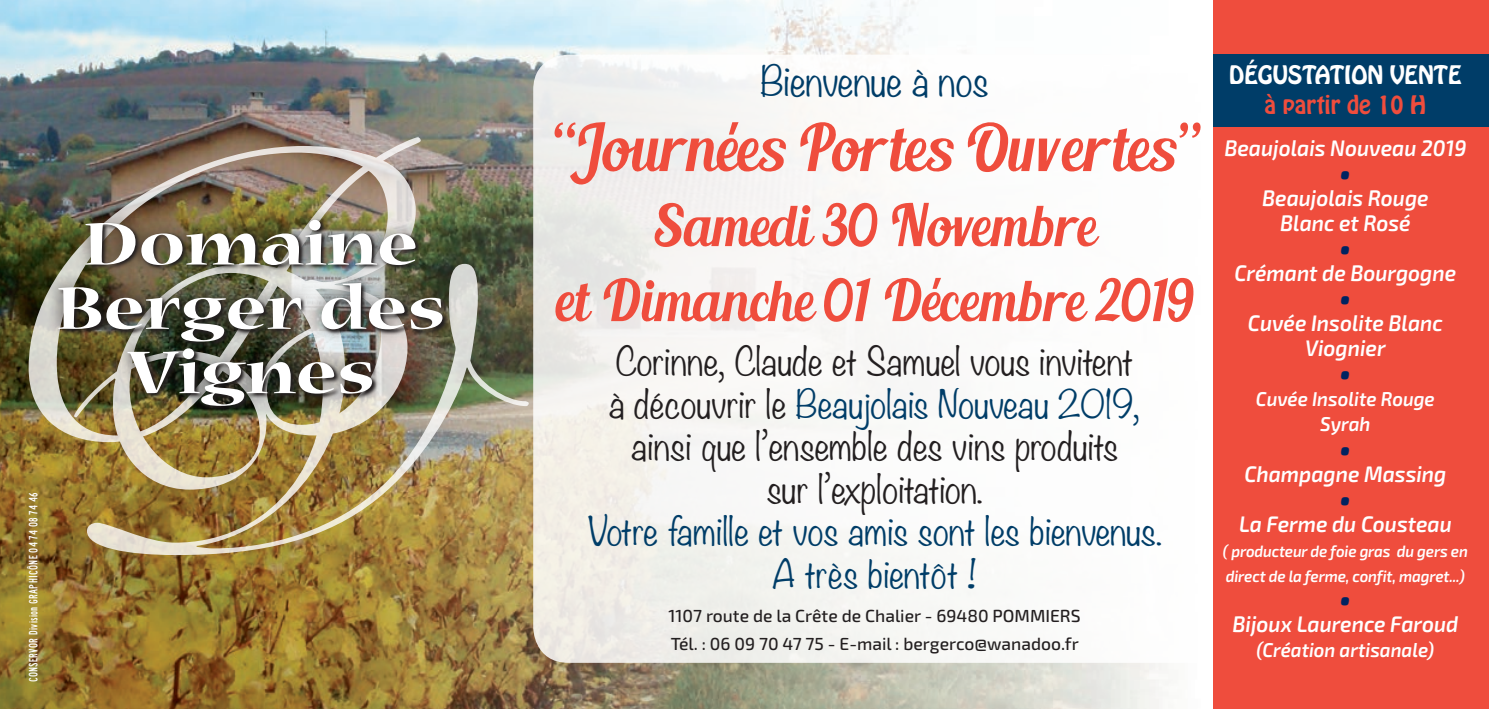
<style>
.page{position:relative;width:1489px;height:709px;background:#fff}
.page>*{position:absolute;margin:0;border:0;box-sizing:border-box;transform-origin:0 0}
.t1{font:413.5px "Shelley Volante Script";color:#fff}
.t2{font:700 expanded 67px/64.2px "Nueva";color:#fff;text-align:center}
.t3{font:65px "Blenda Script";color:#ef4d3d;scale:.9 1}
.t4{font:57.5px/75px "Blenda Script";color:#ef4d3d;text-align:center;scale:.9 1}
.t5{font:italic 600 40px "Exo 2";color:#002361;scale:.93 1}
.t6{font:300 37.5px "Noteworthy";color:#003d68}
.t7{font:300 35px/42.5px "Noteworthy";color:#231f20;text-align:center}
.t8{font:300 35px/42.5px "Noteworthy";color:#003d68;text-align:center}
.t9{font:italic 600 22.5px/25px "Exo 2";color:#fff;text-align:center;scale:.93 1}
.t10{font:22.5px "Hobo";color:#fff}
.t11{font:22.5px "Hobo";color:#ef4d3d}
.t12{font:italic 600 20px/25px "Exo 2";color:#fff;text-align:center;scale:.93 1}
.t13{font:500 17.5px/27.5px "Exo 2";color:#231f20}
.t14{font:italic 600 16.25px/25px "Exo 2";letter-spacing:-.01em;color:#fff;scale:.93 1}
.t15{font:12.5px "Highway Gothic Condensed";letter-spacing:.02em;color:#fff}
.s1{color:#003d68}
</style>
<div class="page">
<img style="left:0;top:0;width:1169px;height:709px">
<div style="left:533px;top:55px;width:723px;height:608px;background:linear-gradient(to right,#efeeea,#fff);border-radius:35px"></div>
<div style="left:1213px;top:0;width:275px;height:709px;background:#ef4d3d"></div>
<div style="left:1213px;top:55px;width:275px;height:72px;background:#003d68"></div>
<div style="left:45px;top:204px;width:413px;height:218px;background:#231f20;opacity:.75"></div>
<h1 class="t1" style="left:14px;top:119px;width:431px">BV</h1>
<h2 class="t2" style="left:57px;top:214px;width:390px">Domaine<br>Berger des<br>Vignes</h2>
<p class="t15" style="left:27px;top:682px;width:191px;rotate:-90deg">CONSERVOR Division GRAPHICÔNE 04 74 08 74 46</p>
<h3 class="t6" style="left:760px;top:48px;width:230px">Bienvenue à nos</h3>
<h3 class="t3" style="left:550px;top:106px;width:722px">“Journées Portes Ouvertes”</h3>
<h3 class="t4" style="left:555px;top:192px;width:712px">Samedi 30 Novembre<br>et Dimanche 01 Décembre 2019</h3>
<h3 class="t7" style="left:608px;top:339px;width:533px">Corinne, Claude et Samuel vous invitent à découvrir le <span class="s1">Beaujolais Nouveau 2019, </span>ainsi que l’ensemble des vins produits sur l’exploitation.</h3>
<h3 class="t8" style="left:587px;top:509px;width:576px">Votre famille et vos amis sont les bienvenus.<br>A très bientôt !</h3>
<p class="t13" style="left:668px;top:602px;width:413px">1107 route de la Crête de Chalier - 69480 POMMIERS<br>Tél. : 06 09 70 47 75 - E-mail : bergerco@wanadoo.fr</p>
<p class="t10" style="left:1229px;top:59px;width:234px">DÉGUSTATION VENTE</p>
<p class="t11" style="left:1264px;top:89px;width:163px">à partir de 10 H</p>
<p class="t9" style="left:1224px;top:136px;width:262px">Beaujolais Nouveau 2019</p>
<h3 class="t5" style="left:1338px;top:148px;width:16px">•</h3>
<p class="t9" style="left:1261px;top:186px;width:181px">Beaujolais Rouge<br>Blanc et Rosé</p>
<h3 class="t5" style="left:1338px;top:223px;width:16px">•</h3>
<p class="t9" style="left:1234px;top:261px;width:240px">Crémant de Bourgogne</p>
<h3 class="t5" style="left:1338px;top:273px;width:16px">•</h3>
<p class="t9" style="left:1247px;top:311px;width:211px">Cuvée Insolite Blanc<br>Viognier</p>
<h3 class="t5" style="left:1338px;top:348px;width:16px">•</h3>
<p class="t12" style="left:1255px;top:387px;width:194px">Cuvée Insolite Rouge<br>Syrah</p>
<h3 class="t5" style="left:1338px;top:423px;width:16px">•</h3>
<p class="t9" style="left:1244px;top:461px;width:219px">Champagne Massing</p>
<h3 class="t5" style="left:1338px;top:473px;width:16px">•</h3>
<p class="t9" style="left:1238px;top:511px;width:230px">La Ferme du Cousteau</p>
<p class="t14" style="left:1222px;top:538px;width:265px">( producteur de foie gras du gers en direct de la ferme, confit, magret...)</p>
<h3 class="t5" style="left:1338px;top:573px;width:16px">•</h3>
<p class="t9" style="left:1232px;top:611px;width:244px">Bijoux Laurence Faroud</p>
<p class="t12" style="left:1256px;top:637px;width:193px">(Création artisanale)</p>
</div>
